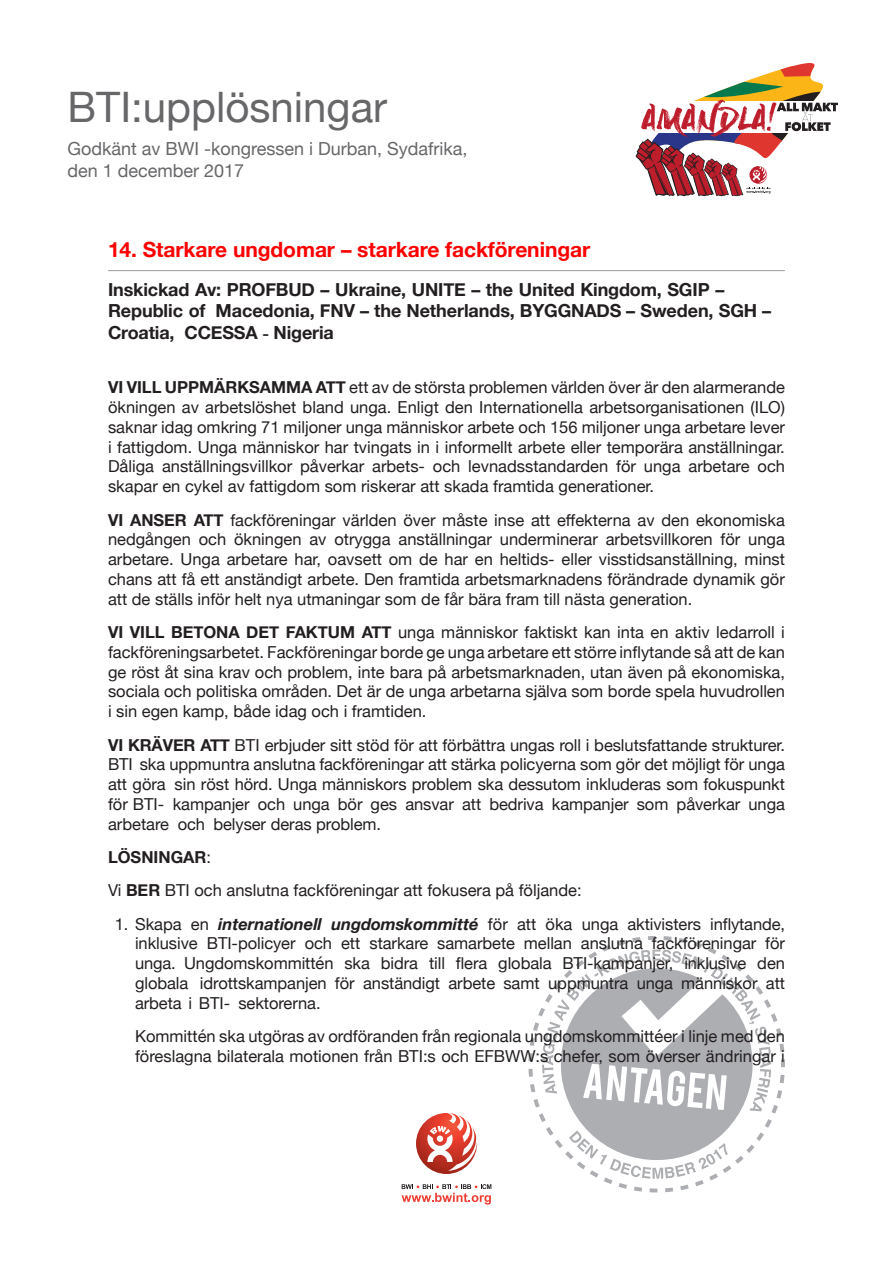
<style>
.page{position:relative;width:893px;height:1263px;background:#fff}
.page>*{position:absolute;margin:0;border:0;box-sizing:border-box;transform-origin:0 0}
.Title1{font:42px "Helvetica Neue";color:#67676a}
.reso_title{font:700 21px "Helvetica Neue";letter-spacing:-.005em;color:#f00}
.submitted_by{font:700 18px/21.6px "Helvetica Neue";letter-spacing:-.005em;color:#231f20}
.subtitle-2{font:18px/21.6px "Helvetica Neue";color:#67676a}
.body{font:16.5px/19.8px "Helvetica Neue";color:#231f20;text-align:justify}
.body_list_tab{font:16.5px/19.8px "Helvetica Neue";color:#231f20}
.body-2{font:700 16.5px "Helvetica Neue";color:#231f20}
.s1{font-family:"Times New Roman"}
.s2{font-weight:700}
.s3{font-weight:400}
.s4{font-weight:700;font-style:italic}
</style>
<div class="page">
<svg style="left:528px;top:936px;width:257px;height:256px"></svg>
<svg style="left:542px;top:950px;width:229px;height:229px"></svg>
<svg style="left:416px;top:1113px;width:62px;height:61px"></svg>
<svg style="left:402px;top:1184px;width:89px;height:20px"></svg>
<svg style="left:636px;top:63px;width:202px;height:133px"></svg>
<hr style="left:108px;top:270px;width:677px;height:1px;background:#999b9e">
<p class="Title1" style="left:68px;top:77px;width:321px">BTI:upplösningar</p>
<p class="subtitle-2" style="left:68px;top:139px;width:402px">Godkänt av BWI -kongressen i Durban, Sydafrika, den 1 december 2017</p>
<p class="reso_title" style="left:108px;top:233px;width:484px">14. Starkare ungdomar – starkare fackföreningar</p>
<p class="submitted_by" style="left:108px;top:279px;width:664px">Inskickad Av: PROFBUD – Ukraine, UNITE – the United Kingdom, SGIP –<br>Republic of Macedonia, FNV – the Netherlands, BYGGNADS – Sweden, SGH –<br>Croatia, CCESSA <span class="s1">-</span> Nigeria</p>
<p class="body" style="left:108px;top:378px;width:678px"><span class="s2">VI VILL UPPMÄRKSAMMA ATT</span> ett av de största problemen världen över är den alarmerande ökningen av arbetslöshet bland unga. Enligt den Internationella arbetsorganisationen (ILO) saknar idag omkring 71 miljoner unga människor arbete och 156 miljoner unga arbetare lever i fattigdom. Unga människor har tvingats in i informellt arbete eller temporära anställningar.<br>Dåliga anställningsvillkor påverkar arbets- och levnadsstandarden för unga arbetare och skapar en cykel av fattigdom som riskerar att skada framtida generationer.</p>
<p class="body" style="left:108px;top:511px;width:678px"><span class="s2">VI ANSER ATT</span> fackföreningar världen över måste inse att effekterna av den ekonomiska nedgången och ökningen av otrygga anställningar underminerar arbetsvillkoren för unga arbetare. Unga arbetare har, oavsett om de har en heltids- eller visstidsanställning, minst chans att få ett anständigt arbete. Den framtida arbetsmarknadens förändrade dynamik gör att de ställs inför helt nya utmaningar som de får bära fram till nästa generation.</p>
<p class="body" style="left:108px;top:623px;width:678px"><span class="s2">VI VILL BETONA DET FAKTUM ATT</span> unga människor faktiskt kan inta en aktiv ledarroll i fackföreningsarbetet. Fackföreningar borde ge unga arbetare ett större inflytande så att de kan ge röst åt sina krav och problem, inte bara på arbetsmarknaden, utan även på ekonomiska, sociala och politiska områden. Det är de unga arbetarna själva som borde spela huvudrollen i sin egen kamp, både idag och i framtiden.</p>
<p class="body" style="left:108px;top:736px;width:678px"><span class="s2">VI KRÄVER ATT</span> BTI erbjuder sitt stöd för att förbättra ungas roll i beslutsfattande strukturer.<br>BTI ska uppmuntra anslutna fackföreningar att stärka policyerna som gör det möjligt för unga att göra sin röst hörd. Unga människors problem ska dessutom inkluderas som fokuspunkt för BTI- kampanjer och unga bör ges ansvar att bedriva kampanjer som påverkar unga arbetare och belyser deras problem.</p>
<p class="body-2" style="left:108px;top:844px;width:104px">LÖSNINGAR<span class="s3">:</span></p>
<p class="body" style="left:108px;top:881px;width:475px">Vi <span class="s2">BER</span> BTI och anslutna fackföreningar att fokusera på följande:</p>
<p class="body" style="left:135px;top:915px;width:651px;text-indent:-20px">1. Skapa en <span class="s4">internationell ungdomskommitté</span> för att öka unga aktivisters inflytande, inklusive BTI-policyer och ett starkare samarbete mellan anslutna fackföreningar för unga. Ungdomskommittén ska bidra till flera globala BTI-kampanjer, inklusive den globala idrottskampanjen för anständigt arbete samt uppmuntra unga människor att arbeta i BTI- sektorerna.</p>
<p class="body_list_tab" style="left:135px;top:1027px;width:651px">Kommittén ska utgöras av ordföranden från regionala ungdomskommittéer i linje med den föreslagna bilaterala motionen från BTI:s och EFBWW:s chefer, som överser ändringar i</p>
</div>
